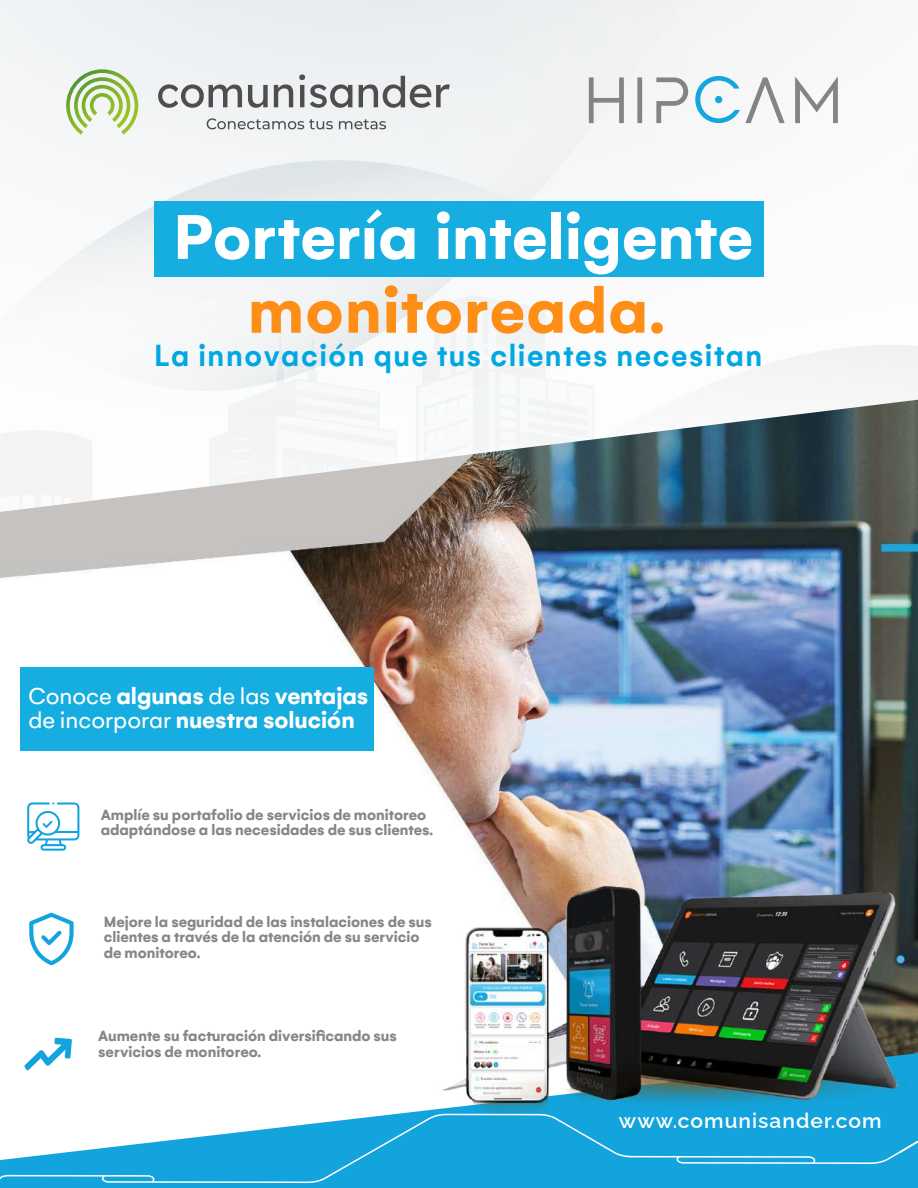
<style>
.page{position:relative;width:918px;height:1188px;background:#fff}
.page>*{position:absolute;margin:0;border:0;box-sizing:border-box;transform-origin:0 0}
.t1{font:700 68.25px "Gelion";letter-spacing:.005em;color:#fff}
.t2{font:700 68.25px "Gelion";letter-spacing:.015em;color:#ff8e16}
.t3{font:600 32.4px "Gelion";letter-spacing:.05em;color:#00a8e2}
.t4{font:700 24.9px/24.6px "Gelion";color:#fff}
.t5{font:600 21px "Raleway";letter-spacing:.05em;color:#fff}
.t6{font:700 16.05px/15.8px "Gelion";color:#888685}
.s1{font-weight:400}
</style>
<div class="page">
<div style="left:0;top:0;width:838px;height:268px;background:#f1f3f4"></div>
<svg style="left:138px;top:160px;width:780px;height:240px"></svg>
<svg style="left:38px;top:268px;width:785px;height:132px"></svg>
<svg style="left:95px;top:317px;width:313px;height:83px"></svg>
<svg style="left:416px;top:295px;width:215px;height:105px"></svg>
<svg style="left:277px;top:371px;width:141px;height:29px"></svg>
<svg style="left:418px;top:371px;width:201px;height:29px"></svg>
<svg style="left:483px;top:348px;width:6px;height:8px"></svg>
<img style="left:0;top:400px;width:918px;height:653px">
<div style="left:0;top:790px;width:376px;height:272px;background:#fff"></div>
<svg style="left:908px;top:1053px;width:10px;height:60px"></svg>
<svg style="left:637px;top:77px;width:5px;height:46px"></svg>
<svg style="left:656px;top:77px;width:32px;height:46px"></svg>
<svg style="left:795px;top:77px;width:43px;height:46px"></svg>
<svg style="left:589px;top:77px;width:35px;height:46px"></svg>
<svg style="left:695px;top:76px;width:90px;height:47px"></svg>
<svg style="left:0;top:1113px;width:918px;height:75px"></svg>
<div style="left:154px;top:201px;width:610px;height:76px;background:#16ade0"></div>
<svg style="left:66px;top:69px;width:72px;height:66px"></svg>
<svg style="left:207px;top:118px;width:126px;height:11px"></svg>
<svg style="left:339px;top:119px;width:47px;height:10px"></svg>
<svg style="left:158px;top:84px;width:84px;height:24px"></svg>
<svg style="left:248px;top:85px;width:20px;height:23px"></svg>
<svg style="left:274px;top:84px;width:19px;height:23px"></svg>
<svg style="left:299px;top:74px;width:53px;height:34px;background:#b9babb"></svg>
<svg style="left:359px;top:76px;width:91px;height:32px"></svg>
<img style="left:405px;top:855px;width:503px;height:282px">
<div style="left:20px;top:667px;width:354px;height:83px;background:#16ade0"></div>
<svg style="left:29px;top:913px;width:45px;height:52px"></svg>
<svg style="left:24px;top:1038px;width:48px;height:33px"></svg>
<svg style="left:27px;top:802px;width:52px;height:49px"></svg>
<h1 class="t1" style="left:173px;top:193px;width:581px">Portería inteligente</h1>
<h1 class="t2" style="left:248px;top:267px;width:418px">monitoreada.</h1>
<h2 class="t3" style="left:154px;top:335px;width:610px">La innovación que tus clientes necesitan</h2>
<h3 class="t4" style="left:29px;top:683px;width:341px"><span class="s1">Conoce</span> algunas <span class="s1">de las</span> ventajas <span class="s1">de incorporar</span> nuestra solución</h3>
<p class="t6" style="left:101px;top:806px;width:334px">Amplíe su portafolio de servicios de monitoreo adaptándose a las necesidades de sus clientes.</p>
<p class="t6" style="left:104px;top:913px;width:329px">Mejore la seguridad de las instalaciones de sus clientes a través de la atención de su servicio de monitoreo.</p>
<p class="t6" style="left:98px;top:1028px;width:300px">Aumente su facturación diversificando sus servicios de monitoreo.</p>
<h3 class="t5" style="left:619px;top:1104px;width:264px">www.comunisander.com</h3>
</div>
